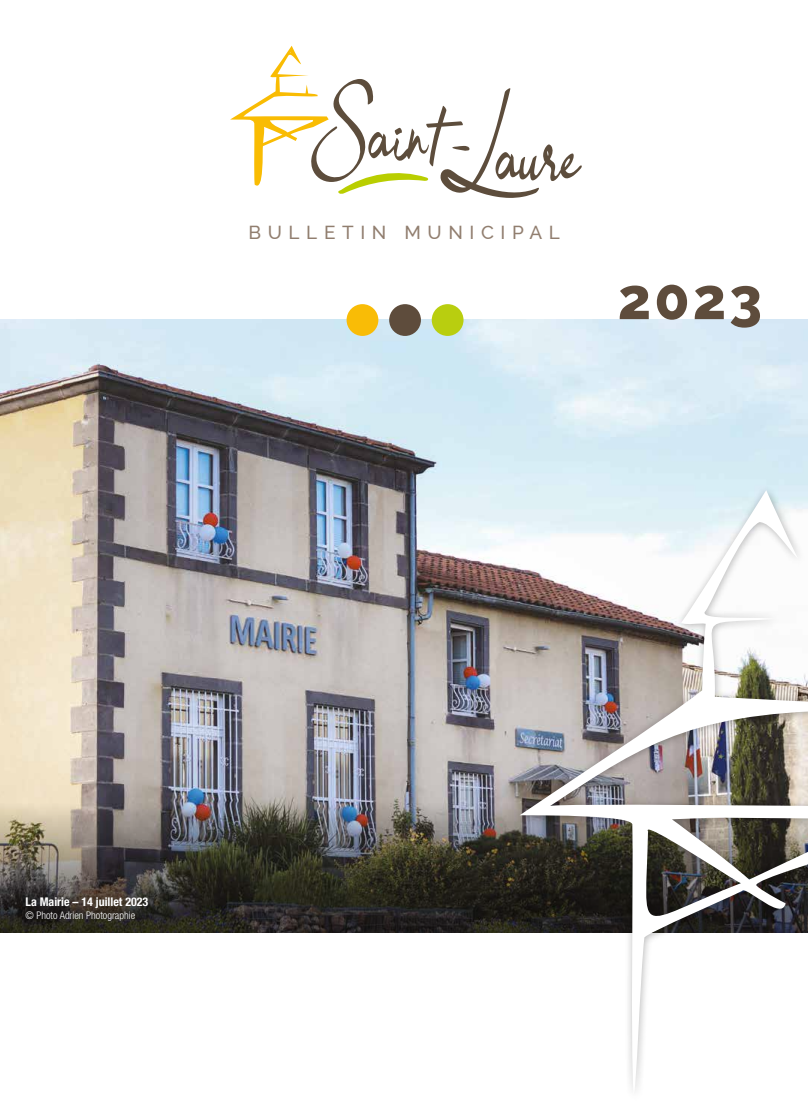
<style>
.page{position:relative;width:808px;height:1106px;background:#fff}
.page>*{position:absolute;margin:0;border:0;box-sizing:border-box;transform-origin:0 0}
.t1{font:800 57.75px "Raleway";color:#5e4c3c}
.t2{font:500 18.9px "Raleway";letter-spacing:.35em;color:#917e6f}
.t3{font:700 condensed 12px "Helvetica Neue LT Std";color:#fff}
.t4{font:300 condensed 10.5px "Helvetica Neue LT Std";color:#fff}
</style>
<div class="page">
<img style="left:0;top:319px;width:808px;height:483px">
<img style="left:0;top:802px;width:513px;height:130px">
<div style="left:347px;top:304px;width:31px;height:32px;background:#f9bc06;border-radius:50%"></div>
<div style="left:389px;top:304px;width:32px;height:32px;background:#5e4c3c;border-radius:50%"></div>
<div style="left:432px;top:304px;width:31px;height:32px;background:#b9ce0f;border-radius:50%"></div>
<svg style="left:230px;top:46px;width:352px;height:152px"></svg>
<div style="left:513px;top:484px;width:295px;height:618px;background:#000;opacity:.3"></div>
<img style="left:520px;top:490px;width:288px;height:606px">
<h2 class="t2" style="left:248px;top:222px;width:313px">BULLETIN MUNICIPAL</h2>
<h1 class="t1" style="left:617px;top:266px;width:146px">2023</h1>
<p class="t3" style="left:26px;top:894px;width:124px">La Mairie – 14 juillet 2023</p>
<p class="t4" style="left:26px;top:909px;width:111px">© Photo Adrien Photographie</p>
</div>
